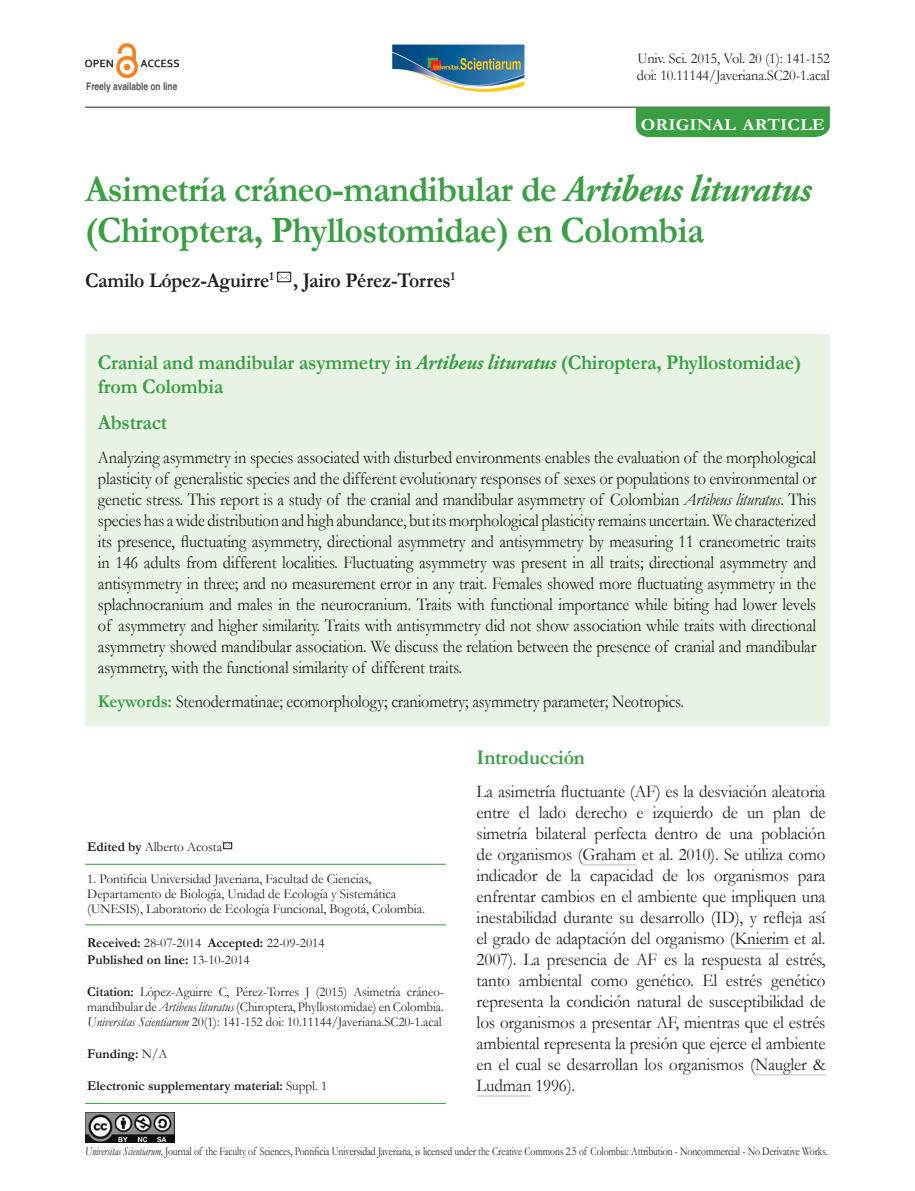
<style>
.page{position:relative;width:915px;height:1191px;background:#fff}
.page>*{position:absolute;margin:0;border:0;box-sizing:border-box;transform-origin:0 0}
.Titulos1{font:700 37.5px/40.5px "Garamond";letter-spacing:-.015em;color:#399f42;scale:.95 1}
.SUBTitulos{font:700 21px/24px "Garamond";letter-spacing:-.01em;color:#399f42;scale:.95 1}
.SUBTitulos-2{font:700 21px "Garamond";letter-spacing:-.01em;color:#231f20;scale:.94 1}
.TEXTOcorrido{font:18px/21px "Garamond";letter-spacing:-.01em;color:#231f20;text-align:justify;scale:.91 1}
.TEXTOcorrido-2{font:18px/21px "Garamond";letter-spacing:-.01em;color:#231f20;text-align:justify;scale:.95 1}
.TEXTOcorrido-3{font:18px "Garamond";letter-spacing:-.01em;color:#231f20;scale:.9 1}
.Titulos1-2{font:700 16.8px "Garamond";letter-spacing:.005em;color:#fff;scale:1.09 1}
.TEXTOcorrido-4{font:15px "Garamond";letter-spacing:-.01em;color:#231f20;scale:.95 1}
.TEXTO_pie_pag{font:13.5px/15px "Garamond";letter-spacing:-.005em;color:#231f20;text-align:justify;scale:.95 1}
.TEXTO_pie_pag-2{font:13.5px/15px "Garamond";letter-spacing:-.005em;color:#231f20}
.TEXTO_pie_pag-3{font:700 13.5px/16.5px "Garamond";letter-spacing:-.005em;color:#231f20}
.TEXTOcorrido-5{font:12px "Garamond";letter-spacing:-.01em;color:#231f20;scale:.81 1}
.TEXTOcorrido-6{font:700 10.5px "Helvetica";letter-spacing:-.005em;color:#57585a;scale:.8 1}
.s1{font-family:"Adobe Garamond Pro";font-style:italic}
.s2{font-style:italic}
.s3{font-weight:700;color:#399f42}
.s4{font-weight:700}
.s5{font-weight:400}
</style>
<div class="page">
<img style="left:85px;top:1112px;width:90px;height:30px">
<div style="left:85px;top:334px;width:743px;height:391px;background:#e8f2e5"></div>
<hr style="left:85px;top:924px;width:361px;height:1px;background:#399f42">
<hr style="left:85px;top:107px;width:744px;height:1px;background:#231f20">
<img style="left:392px;top:44px;width:133px;height:49px">
<img style="left:85px;top:44px;width:93px;height:34px">
<hr style="left:85px;top:864px;width:360px;height:1px;background:#399f42">
<hr style="left:85px;top:1103px;width:361px;height:1px;background:#399f42">
<hr style="left:582px;top:864px;width:54px;height:1px;background:#bcbdc0">
<hr style="left:734px;top:948px;width:54px;height:1px;background:#bcbdc0">
<hr style="left:754px;top:1074px;width:71px;height:1px;background:#bcbdc0">
<hr style="left:476px;top:1095px;width:55px;height:1px;background:#bcbdc0">
<svg style="left:279px;top:274px;width:10px;height:6px"></svg>
<div style="left:277px;top:272px;width:14px;height:10px;border:1px solid #231f20"></div>
<div style="left:223px;top:842px;width:9px;height:7px;border:1px solid #231f20"></div>
<svg style="left:635px;top:107px;width:194px;height:31px;background:#42a24a"></svg>
<p class="TEXTOcorrido-6" style="left:86px;top:80px;width:115px">Freely available on line</p>
<p class="TEXTOcorrido-4" style="left:637px;top:49px;width:204px">Univ. Sci. 2015, Vol. 20 (1): 141-152</p>
<p class="TEXTOcorrido-4" style="left:636px;top:65px;width:205px">doi: 10.11144/Javeriana.SC20-1.acal</p>
<p class="Titulos1-2" style="left:640px;top:113px;width:170px">ORIGINAL ARTICLE</p>
<p class="Titulos1" style="left:85px;top:169px;width:765px">Asimetría cráneo-mandibular de <span class="s1">Artibeus lituratus </span>(Chiroptera, Phyllostomidae) en Colombia</p>
<p class="SUBTitulos-2" style="left:85px;top:266px;width:395px">Camilo López-Aguirre<sup>1</sup> , Jairo Pérez-Torres<sup>1</sup></p>
<p class="SUBTitulos" style="left:98px;top:350px;width:741px">Cranial and mandibular asymmetry in <span class="s1">Artibeus lituratus</span> (Chiroptera, Phyllostomidae) from Colombia</p>
<p class="SUBTitulos" style="left:98px;top:410px;width:74px">Abstract</p>
<p class="TEXTOcorrido" style="left:98px;top:446px;width:790px">Analyzing asymmetry in species associated with disturbed environments enables the evaluation of the morphological plasticity of generalistic species and the different evolutionary responses of sexes or populations to environmental or genetic stress. This report is a study of the cranial and mandibular asymmetry of Colombian <span class="s2">Artibeus lituratus</span>. This species has a wide distribution and high abundance, but its morphological plasticity remains uncertain. We characterized its presence, fluctuating asymmetry, directional asymmetry and antisymmetry by measuring 11 craneometric traits in 146 adults from different localities. Fluctuating asymmetry was present in all traits; directional asymmetry and antisymmetry in three; and no measurement error in any trait. Females showed more fluctuating asymmetry in the splachnocranium and males in the neurocranium. Traits with functional importance while biting had lower levels of asymmetry and higher similarity. Traits with antisymmetry did not show association while traits with directional asymmetry showed mandibular association. We discuss the relation between the presence of cranial and mandibular asymmetry, with the functional similarity of different traits.</p>
<p class="TEXTOcorrido-3" style="left:98px;top:689px;width:652px"><span class="s3">Keywords:</span> Stenodermatinae; ecomorphology; craniometry; asymmetry parameter; Neotropics.</p>
<p class="TEXTO_pie_pag-2" style="left:87px;top:839px;width:136px"><span class="s4">Edited by</span> Alberto Acosta</p>
<p class="TEXTO_pie_pag-2" style="left:87px;top:871px;width:339px">1. Pontificia Universidad Javeriana, Facultad de Ciencias,<br>Departamento de Biología, Unidad de Ecología y Sistemática (UNESIS), Laboratorio de Ecología Funcional, Bogotá, Colombia.</p>
<p class="TEXTO_pie_pag-3" style="left:87px;top:934px;width:239px">Received: <span class="s5">28-07-2014</span> Accepted: <span class="s5">22-09-2014<br></span>Published on line: <span class="s5">13-10-2014</span></p>
<p class="TEXTO_pie_pag" style="left:87px;top:983px;width:377px"><span class="s4">Citation:</span> López-Aguirre C, Pérez-Torres J (2015) Asimetría cráneo&shy;mandibular de <span class="s2">Artibeus lituratus</span> (Chiroptera, Phyllostomidae) en Colombia.<br><span class="s2">Universitas Scientiarum</span> 20(1): 141-152 doi: 10.11144/Javeriana.SC20-1.acal</p>
<p class="TEXTO_pie_pag-3" style="left:87px;top:1045px;width:82px">Funding: <span class="s5">N/A</span></p>
<p class="TEXTO_pie_pag-3" style="left:87px;top:1077px;width:241px">Electronic supplementary material: <span class="s5">Suppl. 1</span></p>
<p class="SUBTitulos" style="left:476px;top:745px;width:115px">Introducción</p>
<p class="TEXTOcorrido-2" style="left:476px;top:780px;width:369px">La asimetría fluctuante (AF) es la desviación aleatoria entre el lado derecho e izquierdo de un plan de simetría bilateral perfecta dentro de una población de organismos (Graham et al. 2010). Se utiliza como indicador de la capacidad de los organismos para enfrentar cambios en el ambiente que impliquen una inestabilidad durante su desarrollo (ID), y refleja así el grado de adaptación del organismo (Knierim et al.<br>2007). La presencia de AF es la respuesta al estrés, tanto ambiental como genético. El estrés genético representa la condición natural de susceptibilidad de los organismos a presentar AF, mientras que el estrés ambiental representa la presión que ejerce el ambiente en el cual se desarrollan los organismos (Naugler &amp; Ludman 1996).</p>
<p class="TEXTOcorrido-5" style="left:85px;top:1143px;width:917px"><span class="s2">Universitas Scientiarum</span>, Journal of the Faculty of Sciences, Pontificia Universidad Javeriana, is licensed under the Creative Commons 2.5 of Colombia: Attribution - Noncommercial - No Derivative Works.</p>
</div>
